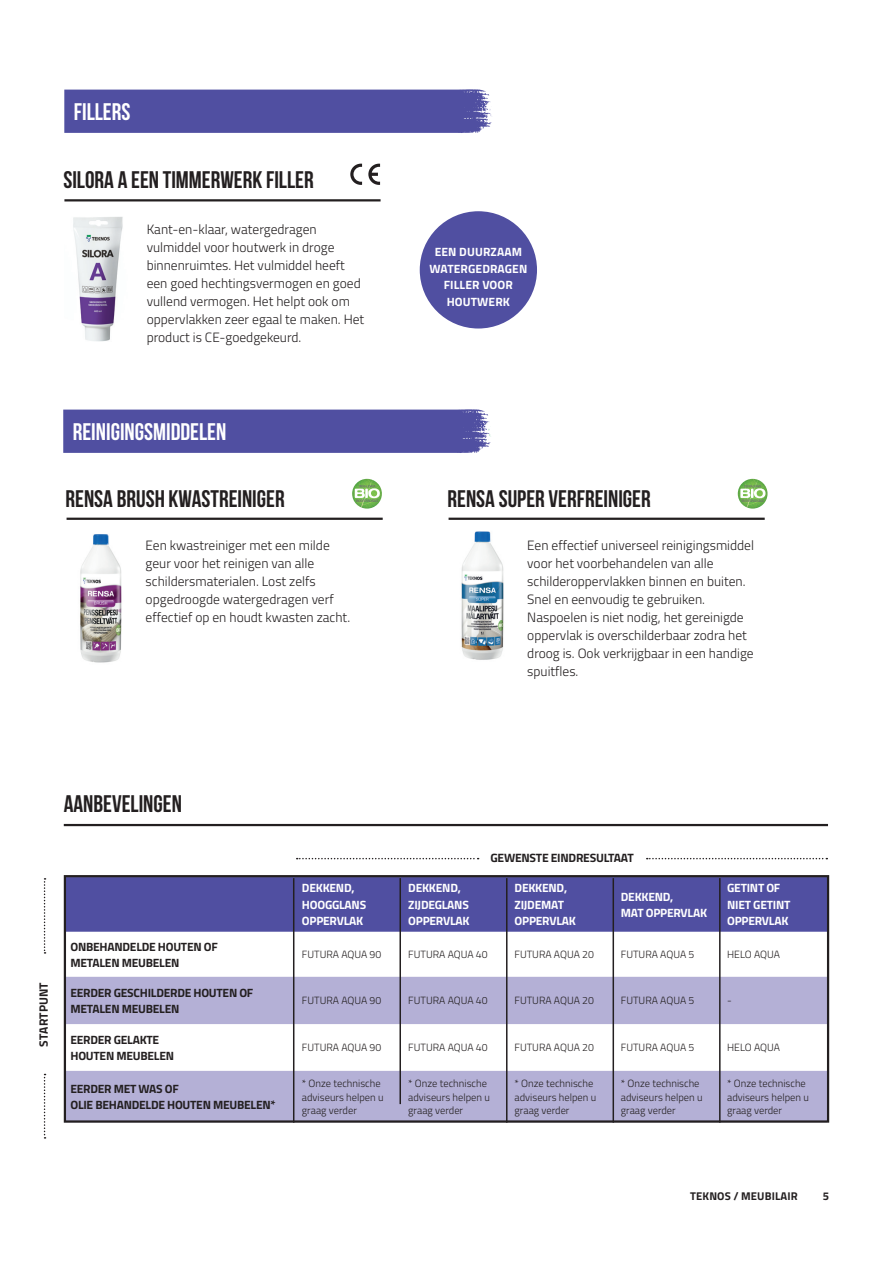
<style>
.page{position:relative;width:893px;height:1263px;background:#fff}
.page>*{position:absolute;margin:0;border:0;box-sizing:border-box;transform-origin:0 0}
.pieni_tuoteotsikko{font:700 24px "Bebas Neue";color:#231f20}
.pieni_tuoteotsikko-2{font:700 24px "Bebas Neue";color:#fff}
.pieni_otsikko{font:700 24px "Bebas Neue";color:#231f20}
.Leipis{font:300 13.5px/18px "Titillium";color:#231f20}
.table_product{font:700 12.15px "Titillium";letter-spacing:-.02em;color:#231f20}
.table_product-2{font:700 12.15px "Titillium";letter-spacing:.01em;color:#231f20}
.table_product-3{font:700 12px/16.5px "Titillium";letter-spacing:-.02em;color:#231f20}
.table_product-4{font:700 12px/16.5px "Titillium";letter-spacing:-.02em;color:#fff}
.contents{font:700 12px/16.5px "Titillium";letter-spacing:.01em;color:#fff;text-align:center}
.t1{font:700 11.25px "Titillium";letter-spacing:.01em;color:#231f20}
.Leipis-2{font:300 10.5px/13.5px "Titillium";color:#231f20}
</style>
<div class="page">
<div style="left:67px;top:878px;width:759px;height:54px;background:#504fa1"></div>
<svg style="left:67px;top:932px;width:759px;height:45px"></svg>
<svg style="left:67px;top:977px;width:759px;height:143px;fill:#b4b0d6"></svg>
<div style="left:420px;top:211px;width:117px;height:117px;background:#504fa1;border-radius:50%"></div>
<img style="left:73px;top:217px;width:50px;height:125px">
<hr style="left:64px;top:199px;width:317px;height:2px;background:#231f20">
<svg style="left:64px;top:89px;width:428px;height:44px;background:#5655a4"></svg>
<svg style="left:368px;top:164px;width:12px;height:21px"></svg>
<svg style="left:350px;top:164px;width:12px;height:21px"></svg>
<svg style="left:63px;top:409px;width:428px;height:44px;background:#5554a4"></svg>
<hr style="left:67px;top:518px;width:316px;height:2px;background:#231f20">
<hr style="left:449px;top:518px;width:316px;height:2px;background:#231f20">
<img style="left:352px;top:479px;width:30px;height:30px;border-radius:15px">
<svg style="left:355px;top:485px;width:25px;height:24px"></svg>
<img style="left:756px;top:479px;width:11px;height:11px">
<img style="left:738px;top:479px;width:29px;height:30px;border-radius:15px">
<svg style="left:740px;top:485px;width:25px;height:24px"></svg>
<img style="left:80px;top:534px;width:42px;height:129px">
<img style="left:461px;top:531px;width:43px;height:129px">
<svg style="left:297px;top:858px;width:182px;height:1px"></svg>
<svg style="left:44px;top:1074px;width:2px;height:64px"></svg>
<svg style="left:44px;top:878px;width:2px;height:76px"></svg>
<svg style="left:647px;top:858px;width:180px;height:1px"></svg>
<hr style="left:64px;top:824px;width:764px;height:2px;background:#231f20">
<hr style="left:293px;top:878px;width:1px;height:245px;background:#231f20">
<hr style="left:399px;top:878px;width:2px;height:226px;background:#231f20">
<hr style="left:506px;top:878px;width:1px;height:245px;background:#231f20">
<hr style="left:613px;top:878px;width:1px;height:245px;background:#231f20">
<hr style="left:719px;top:878px;width:2px;height:245px;background:#231f20">
<div style="left:64px;top:875px;width:765px;height:248px;border:2px solid #231f20"></div>
<p class="pieni_tuoteotsikko-2" style="left:74px;top:98px;width:58px">FILLERS</p>
<p class="pieni_tuoteotsikko" style="left:63px;top:167px;width:252px">SILORA A EEN TIMMERWERK FILLER</p>
<p class="Leipis" style="left:147px;top:220px;width:219px">Kant-en-klaar, watergedragen vulmiddel voor houtwerk in droge binnenruimtes. Het vulmiddel heeft een goed hechtingsvermogen en goed vullend vermogen. Het helpt ook om oppervlakken zeer egaal te maken. Het product is CE-goedgekeurd.</p>
<p class="pieni_tuoteotsikko-2" style="left:73px;top:419px;width:155px">REINIGINGSMIDDELEN</p>
<p class="contents" style="left:429px;top:243px;width:99px">EEN DUURZAAM<br>WATERGEDRAGEN<br>FILLER VOOR<br>HOUTWERK</p>
<p class="pieni_tuoteotsikko" style="left:66px;top:486px;width:221px">RENSA BRUSH KWASTREINIGER</p>
<p class="pieni_tuoteotsikko" style="left:448px;top:486px;width:205px">RENSA SUPER VERFREINIGER</p>
<p class="Leipis" style="left:146px;top:535px;width:206px">Een kwastreiniger met een milde geur voor het reinigen van alle schildersmaterialen. Lost zelfs opgedroogde watergedragen verf effectief op en houdt kwasten zacht.</p>
<p class="Leipis" style="left:527px;top:535px;width:228px">Een effectief universeel reinigingsmiddel voor het voorbehandelen van alle schilderoppervlakken binnen en buiten.<br>Snel en eenvoudig te gebruiken.<br>Naspoelen is niet nodig, het gereinigde oppervlak is overschilderbaar zodra het droog is. Ook verkrijgbaar in een handige spuitfles.</p>
<p class="pieni_otsikko" style="left:64px;top:791px;width:120px">AANBEVELINGEN</p>
<p class="table_product-2" style="left:34px;top:1046px;width:66px;rotate:-90deg">STARTPUNT</p>
<p class="table_product-3" style="left:70px;top:937px;width:149px">ONBEHANDELDE HOUTEN OF</p>
<p class="table_product-3" style="left:70px;top:954px;width:110px">METALEN MEUBELEN</p>
<p class="table_product-4" style="left:302px;top:879px;width:54px">DEKKEND,</p>
<p class="table_product-4" style="left:302px;top:896px;width:66px">HOOGGLANS<br>OPPERVLAK</p>
<p class="table_product-4" style="left:408px;top:879px;width:54px">DEKKEND,</p>
<p class="table_product-4" style="left:408px;top:896px;width:63px">ZIJDEGLANS<br>OPPERVLAK</p>
<p class="table_product" style="left:490px;top:848px;width:145px">GEWENSTE EINDRESULTAAT</p>
<p class="table_product-4" style="left:515px;top:879px;width:54px">DEKKEND,</p>
<p class="table_product-4" style="left:515px;top:896px;width:63px">ZIJDEMAT<br>OPPERVLAK</p>
<p class="table_product-4" style="left:621px;top:888px;width:54px">DEKKEND,</p>
<p class="table_product-4" style="left:621px;top:904px;width:88px">MAT OPPERVLAK</p>
<p class="table_product-4" style="left:727px;top:879px;width:65px">GETINT OF<br>NIET GETINT<br>OPPERVLAK</p>
<p class="Leipis-2" style="left:302px;top:947px;width:81px">FUTURA AQUA 90</p>
<p class="Leipis-2" style="left:408px;top:947px;width:81px">FUTURA AQUA 40</p>
<p class="Leipis-2" style="left:514px;top:947px;width:81px">FUTURA AQUA 20</p>
<p class="Leipis-2" style="left:621px;top:947px;width:75px">FUTURA AQUA 5</p>
<p class="Leipis-2" style="left:727px;top:947px;width:54px">HELO AQUA</p>
<p class="table_product-3" style="left:70px;top:983px;width:184px">EERDER GESCHILDERDE HOUTEN OF<br>METALEN MEUBELEN</p>
<p class="Leipis-2" style="left:302px;top:993px;width:81px">FUTURA AQUA 90</p>
<p class="Leipis-2" style="left:408px;top:993px;width:81px">FUTURA AQUA 40</p>
<p class="Leipis-2" style="left:514px;top:993px;width:81px">FUTURA AQUA 20</p>
<p class="Leipis-2" style="left:621px;top:993px;width:75px">FUTURA AQUA 5</p>
<p class="Leipis-2" style="left:727px;top:993px;width:6px">-</p>
<p class="table_product-3" style="left:70px;top:1031px;width:90px">EERDER GELAKTE</p>
<p class="table_product-3" style="left:70px;top:1047px;width:105px">HOUTEN MEUBELEN</p>
<p class="Leipis-2" style="left:302px;top:1040px;width:81px">FUTURA AQUA 90</p>
<p class="Leipis-2" style="left:408px;top:1040px;width:81px">FUTURA AQUA 40</p>
<p class="Leipis-2" style="left:514px;top:1040px;width:81px">FUTURA AQUA 20</p>
<p class="Leipis-2" style="left:621px;top:1040px;width:75px">FUTURA AQUA 5</p>
<p class="Leipis-2" style="left:727px;top:1040px;width:54px">HELO AQUA</p>
<p class="table_product-3" style="left:70px;top:1080px;width:110px">EERDER MET WAS OF</p>
<p class="table_product-3" style="left:70px;top:1096px;width:207px">OLIE BEHANDELDE HOUTEN MEUBELEN*</p>
<p class="Leipis-2" style="left:302px;top:1076px;width:83px">* Onze technische adviseurs helpen u graag verder</p>
<p class="Leipis-2" style="left:408px;top:1076px;width:83px">* Onze technische adviseurs helpen u graag verder</p>
<p class="Leipis-2" style="left:514px;top:1076px;width:83px">* Onze technische adviseurs helpen u graag verder</p>
<p class="Leipis-2" style="left:621px;top:1076px;width:83px">* Onze technische adviseurs helpen u graag verder</p>
<p class="Leipis-2" style="left:727px;top:1076px;width:83px">* Onze technische adviseurs helpen u graag verder</p>
<p class="t1" style="left:690px;top:1187px;width:109px">TEKNOS / MEUBILAIR</p>
<p class="t1" style="left:823px;top:1187px;width:8px">5</p>
</div>
